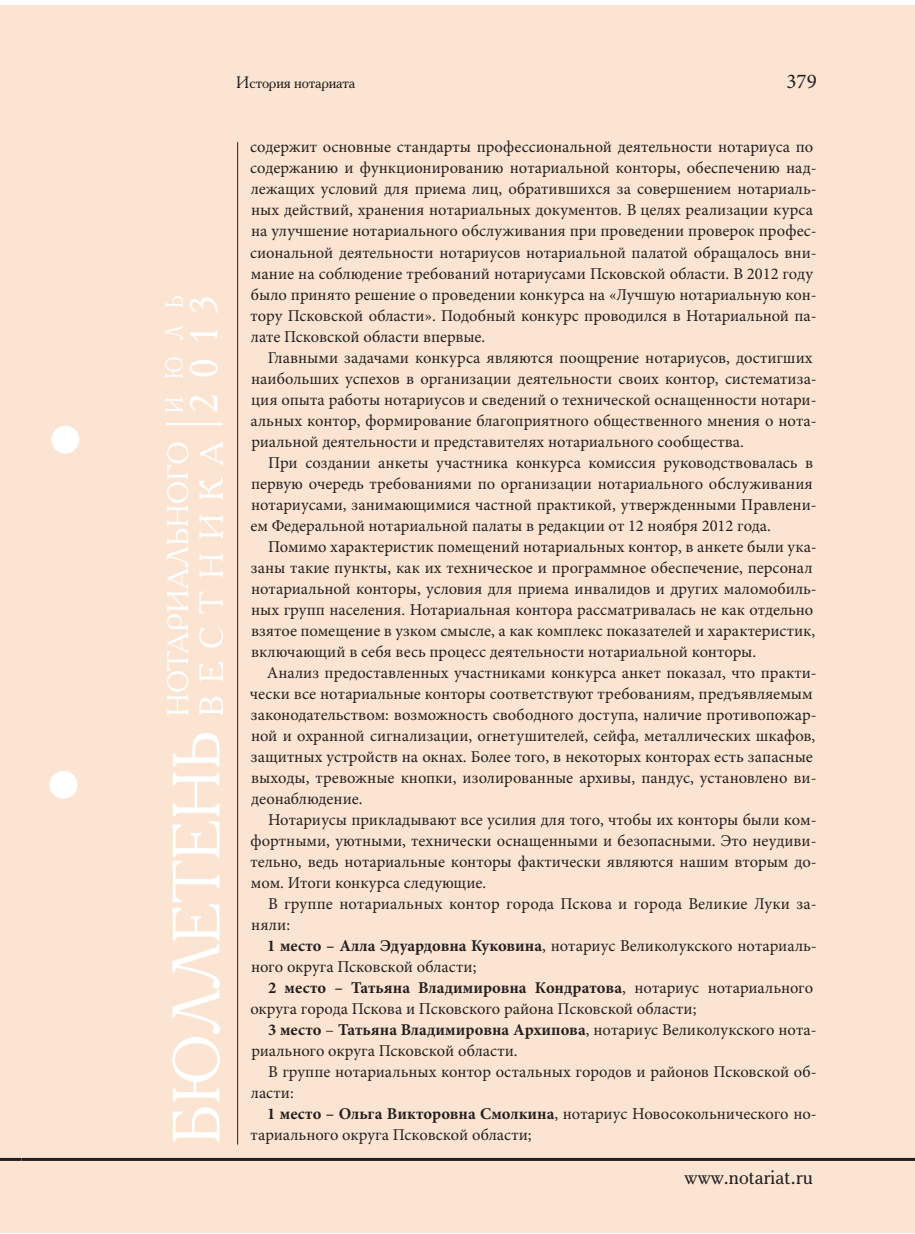
<style>
.page{position:relative;width:915px;height:1234px;background:#fff}
.page>*{position:absolute;margin:0;border:0;box-sizing:border-box;transform-origin:0 0}
.t1{font:39px "Academy";color:#fff}
.t2{font:24.75px "Academy";color:#fff;scale:.82 1}
.t3{font:22.5px "Academy";color:#231f20}
.t4{font:21px "Minion Pro";color:#231f20}
.t5{font:16.5px/21px "Minion Pro";color:#231f20}
.t6{font:16.5px "Academy";letter-spacing:-.01em;color:#231f20}
.s1{font-weight:700}
</style>
<div class="page">
<div style="left:0;top:5px;width:21px;height:1227px;background:#fbe5d2"></div>
<hr style="left:0;top:1157px;width:21px;height:3px;background:#231f20">
<div style="left:21px;top:5px;width:893px;height:1227px;background:#fbe5d2"></div>
<hr style="left:21px;top:1157px;width:893px;height:3px;background:#231f20">
<div style="left:52px;top:426px;width:27px;height:27px;background:#fff;border-radius:50%"></div>
<div style="left:52px;top:426px;width:27px;height:27px;border:1px solid #fff;border-radius:50%"></div>
<div style="left:50px;top:771px;width:27px;height:27px;background:#fff;border-radius:50%"></div>
<div style="left:50px;top:771px;width:27px;height:27px;border:1px solid #fff;border-radius:50%"></div>
<hr style="left:166px;top:423px;width:57px;height:2px;background:#fff">
<svg style="left:172px;top:733px;width:48px;height:408px"></svg>
<svg style="left:167px;top:442px;width:21px;height:273px"></svg>
<svg style="left:199px;top:441px;width:24px;height:273px"></svg>
<hr style="left:237px;top:142px;width:1px;height:1002px;background:#231f20">
<p class="t6" style="left:236px;top:72px;width:121px">История нотариата</p>
<p class="t4" style="left:786px;top:73px;width:32px">379</p>
<h2 class="t2" style="left:159px;top:412px;width:145px;rotate:-90deg">ИЮЛЬ</h2>
<h1 class="t1" style="left:179px;top:412px;width:119px;rotate:-90deg">2013</h1>
<p class="t5" style="left:250px;top:138px;width:568px">содержит основные стандарты профессиональной деятельности нотариуса по содержанию и функционированию нотариальной конторы, обеспечению над&shy;лежащих условий для приема лиц, обратившихся за совершением нотариаль&shy;ных действий, хранения нотариальных документов. В целях реализации курса на улучшение нотариального обслуживания при проведении проверок профес&shy;сиональной деятельности нотариусов нотариальной палатой обращалось вни&shy;мание на соблюдение требований нотариусами Псковской области. В 2012 году было принято решение о проведении конкурса на «Лучшую нотариальную кон&shy;тору Псковской области». Подобный конкурс проводился в Нотариальной па&shy;лате Псковской области впервые.</p>
<p class="t5" style="left:250px;top:348px;width:567px;text-indent:17px">Главными задачами конкурса являются поощрение нотариусов, достигших наибольших успехов в организации деятельности своих контор, систематиза&shy;ция опыта работы нотариусов и сведений о технической оснащенности нотари&shy;альных контор, формирование благоприятного общественного мнения о нота&shy;риальной деятельности и представителях нотариального сообщества.</p>
<p class="t5" style="left:250px;top:453px;width:567px;text-indent:18px">При создании анкеты участника конкурса комиссия руководствовалась в первую очередь требованиями по организации нотариального обслуживания нотариусами, занимающимися частной практикой, утвержденными Правлени&shy;ем Федеральной нотариальной палаты в редакции от 12 ноября 2012 года.</p>
<p class="t5" style="left:251px;top:537px;width:567px;text-indent:17px">Помимо характеристик помещений нотариальных контор, в анкете были ука&shy;заны такие пункты, как их техническое и программное обеспечение, персонал нотариальной конторы, условия для приема инвалидов и других маломобиль&shy;ных групп населения. Нотариальная контора рассматривалась не как отдельно взятое помещение в узком смысле, а как комплекс показателей и характеристик, включающий в себя весь процесс деятельности нотариальной конторы.</p>
<p class="t5" style="left:250px;top:663px;width:568px;text-indent:17px">Анализ предоставленных участниками конкурса анкет показал, что практи&shy;чески все нотариальные конторы соответствуют требованиям, предъявляемым законодательством: возможность свободного доступа, наличие противопожар&shy;ной и охранной сигнализации, огнетушителей, сейфа, металлических шкафов, защитных устройств на окнах. Более того, в некоторых конторах есть запасные выходы, тревожные кнопки, изолированные архивы, пандус, установлено ви&shy;деонаблюдение.</p>
<p class="t5" style="left:250px;top:810px;width:567px;text-align:justify;text-indent:17px">Нотариусы прикладывают все усилия для того, чтобы их конторы были ком&shy;фортными, уютными, технически оснащенными и безопасными. Это неудиви&shy;тельно, ведь нотариальные конторы фактически являются нашим вторым до&shy;мом. Итоги конкурса следующие.</p>
<p class="t5" style="left:251px;top:894px;width:567px;text-indent:17px">В группе нотариальных контор города Пскова и города Великие Луки за&shy;няли:</p>
<p class="t5" style="left:251px;top:936px;width:567px;text-indent:16px"><span class="s1">1 место – Алла Эдуардовна Куковина</span>, нотариус Великолукского нотариаль&shy;ного округа Псковской области;</p>
<p class="t5" style="left:250px;top:978px;width:564px;text-indent:18px"><span class="s1">2 место – Татьяна Владимировна Кондратова</span>, нотариус нотариального округа города Пскова и Псковского района Псковской области;</p>
<p class="t5" style="left:251px;top:1020px;width:566px;text-indent:17px"><span class="s1">3 место</span> – <span class="s1">Татьяна Владимировна Архипова</span>, нотариус Великолукского нота&shy;риального округа Псковской области.</p>
<p class="t5" style="left:251px;top:1062px;width:567px;text-indent:17px">В группе нотариальных контор остальных городов и районов Псковской об&shy;ласти:</p>
<p class="t5" style="left:250px;top:1104px;width:567px;text-indent:17px"><span class="s1">1 место – Ольга Викторовна Смолкина</span>, нотариус Новосокольнического но&shy;тариального округа Псковской области;</p>
<h3 class="t3" style="left:684px;top:1161px;width:130px">www.notariat.ru</h3>
</div>
